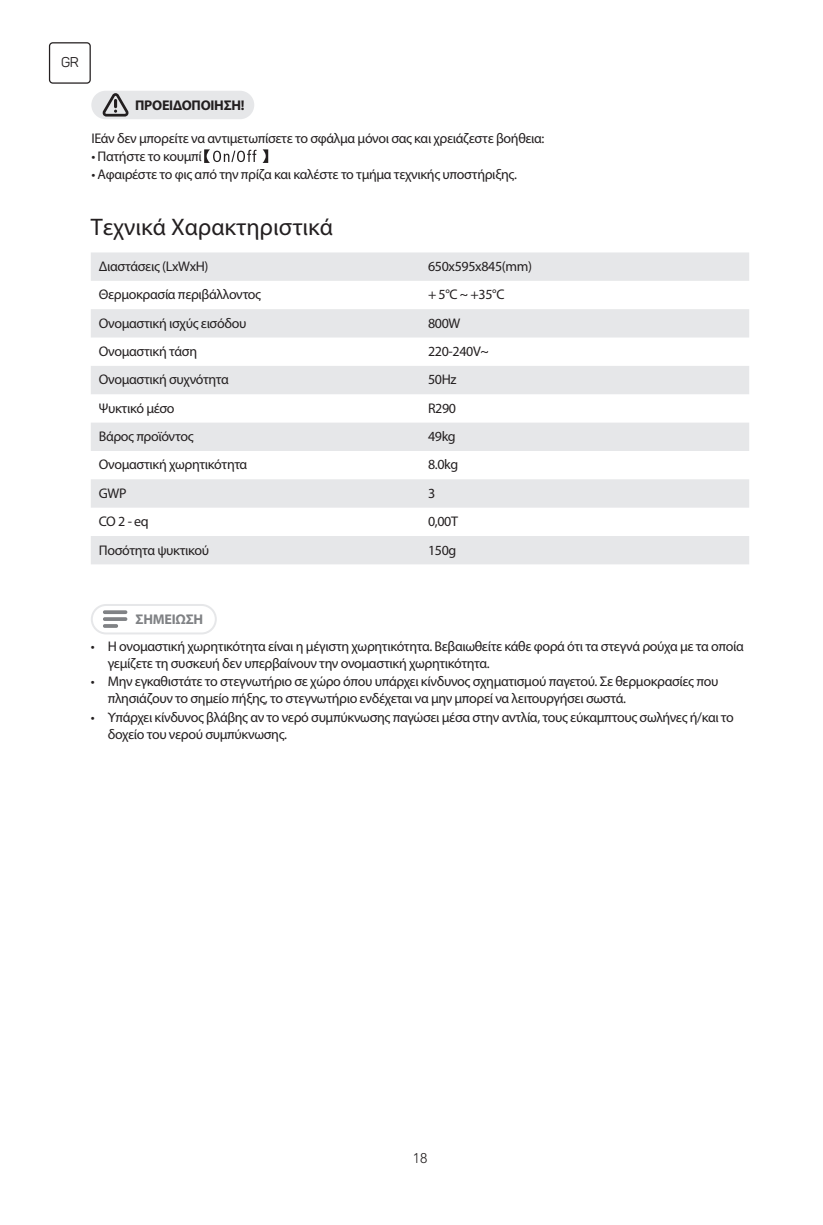
<style>
.page{position:relative;width:823px;height:1225px;background:#fff}
.page>*{position:absolute;margin:0;border:0;box-sizing:border-box;transform-origin:0 0}
.Podnaslov{font:24px "Myriad Pro";color:#231f20}
.Txt{font:14px/16.8px "Myriad Pro";letter-spacing:-.025em;color:#231f20}
.Txt-2{font:700 14px "Myriad Pro";letter-spacing:-.02em;color:#231f20}
.Txt-3{font:700 14px "Myriad Pro";letter-spacing:-.02em;color:#808285}
.t1{font:300 14px "Avenir LT Pro";color:#231f20}
.t2{font:14px "Panton";color:#231f20}
</style>
<div class="page">
<div style="left:49px;top:42px;width:42px;height:42px;border:1px solid #231f20;border-radius:3px"></div>
<div style="left:91px;top:91px;width:163px;height:28px;background:#e6e7e9;border-radius:14px"></div>
<svg style="left:102px;top:93px;width:27px;height:24px"></svg>
<svg style="left:204px;top:149px;width:52px;height:14px"></svg>
<svg style="left:262px;top:149px;width:6px;height:14px"></svg>
<svg style="left:91px;top:252px;width:657px;height:312px;fill:#e6e7e9"></svg>
<div style="left:91px;top:604px;width:126px;height:30px;border:2px solid #e6e7e9;border-radius:14px"></div>
<svg style="left:103px;top:610px;width:24px;height:18px"></svg>
<p class="t2" style="left:61px;top:54px;width:19px">GR</p>
<p class="Txt-2" style="left:135px;top:96px;width:111px">ΠΡΟΕΙΔΟΠΟΙΗΣΗ!</p>
<p class="Txt" style="left:91px;top:130px;width:454px">IΕάν δεν μπορείτε να αντιμετωπίσετε το σφάλμα μόνοι σας και χρειάζεστε βοήθεια:</p>
<p class="Txt" style="left:91px;top:148px;width:112px">• Πατήστε το κουμπί</p>
<p class="Txt" style="left:91px;top:166px;width:427px">• Αφαιρέστε το φις από την πρίζα και καλέστε το τμήμα τεχνικής υποστήριξης.</p>
<p class="Podnaslov" style="left:91px;top:212px;width:243px">Τεχνικά Χαρακτηριστικά</p>
<p class="Txt" style="left:99px;top:258px;width:111px">Διαστάσεις (LxWxH)</p>
<p class="Txt" style="left:428px;top:258px;width:106px">650x595x845(mm)</p>
<p class="Txt" style="left:99px;top:286px;width:164px">Θερμοκρασία περιβάλλοντος</p>
<p class="Txt" style="left:428px;top:286px;width:78px">+ 5°C ~ +35°C</p>
<p class="Txt" style="left:99px;top:314px;width:149px">Ονομαστική ισχύς εισόδου</p>
<p class="Txt" style="left:428px;top:314px;width:34px">800W</p>
<p class="Txt" style="left:99px;top:343px;width:100px">Ονομαστική τάση</p>
<p class="Txt" style="left:428px;top:343px;width:62px">220-240V~</p>
<p class="Txt" style="left:99px;top:371px;width:132px">Ονομαστική συχνότητα</p>
<p class="Txt" style="left:428px;top:371px;width:30px">50Hz</p>
<p class="Txt" style="left:99px;top:399px;width:77px">Ψυκτικό μέσο</p>
<p class="Txt" style="left:428px;top:399px;width:30px">R290</p>
<p class="Txt" style="left:99px;top:428px;width:96px">Βάρος προϊόντος</p>
<p class="Txt" style="left:428px;top:428px;width:29px">49kg</p>
<p class="Txt" style="left:99px;top:456px;width:150px">Ονομαστική χωρητικότητα</p>
<p class="Txt" style="left:428px;top:456px;width:32px">8.0kg</p>
<p class="Txt" style="left:99px;top:484px;width:29px">GWP</p>
<p class="Txt" style="left:428px;top:484px;width:9px">3</p>
<p class="Txt" style="left:99px;top:513px;width:51px">CO 2 - eq</p>
<p class="Txt" style="left:428px;top:513px;width:32px">0,00T</p>
<p class="Txt" style="left:99px;top:541px;width:112px">Ποσότητα ψυκτικού</p>
<p class="Txt" style="left:428px;top:541px;width:30px">150g</p>
<p class="Txt-3" style="left:136px;top:610px;width:69px">ΣΗΜΕΙΩΣΗ</p>
<p class="Txt" style="left:108px;top:638px;width:637px;text-indent:-17px">• Η ονομαστική χωρητικότητα είναι η μέγιστη χωρητικότητα. Βεβαιωθείτε κάθε φορά ότι τα στεγνά ρούχα με τα οποία γεμίζετε τη συσκευή δεν υπερβαίνουν την ονομαστική χωρητικότητα.</p>
<p class="Txt" style="left:108px;top:673px;width:611px;text-indent:-17px">• Μην εγκαθιστάτε το στεγνωτήριο σε χώρο όπου υπάρχει κίνδυνος σχηματισμού παγετού. Σε θερμοκρασίες που πλησιάζουν το σημείο πήξης, το στεγνωτήριο ενδέχεται να μην μπορεί να λειτουργήσει σωστά.</p>
<p class="Txt" style="left:108px;top:708px;width:627px;text-indent:-17px">• Υπάρχει κίνδυνος βλάβης αν το νερό συμπύκνωσης παγώσει μέσα στην αντλία, τους εύκαμπτους σωλήνες ή/και το δοχείο του νερού συμπύκνωσης.</p>
<p class="t1" style="left:412px;top:1150px;width:16px">18</p>
</div>
